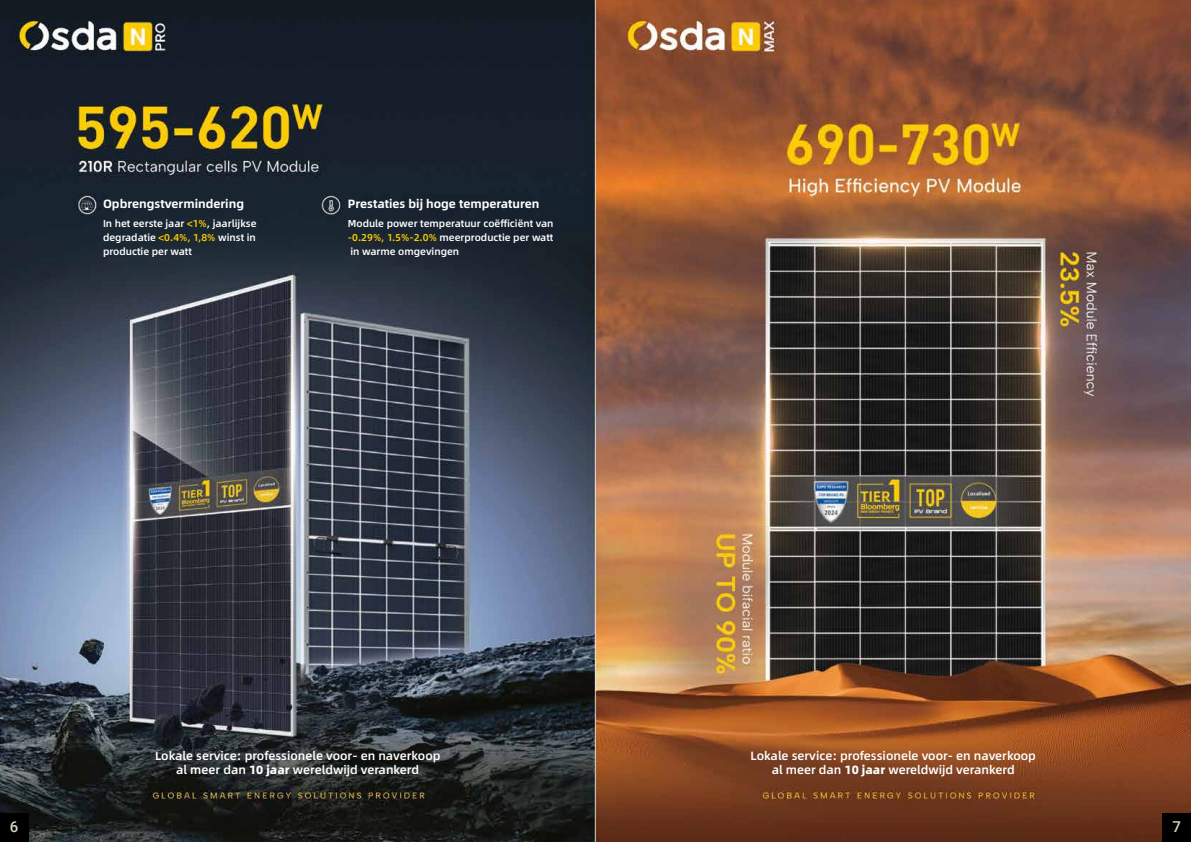
<style>
.page{position:relative;width:1191px;height:842px;background:#fff}
.page>*{position:absolute;margin:0;border:0;box-sizing:border-box;transform-origin:0 0}
.t1{font:500 15px "Roboto";color:#d9d4c0}
.t2{font:500 12px/14.4px "Alibaba Sans";color:#fff;text-align:center}
.t3{font:700 12px "Alibaba Sans";color:#fff}
.t4{font:500 10px/14px "Alibaba Sans";color:#fff;text-align:justify}
.s1{color:#fdd000}
.s2{font-weight:800}
</style>
<div class="page">
<img style="left:0;top:0;width:1191px;height:842px">
<div style="left:0;top:814px;width:28px;height:28px;background:#000"></div>
<div style="left:1162px;top:814px;width:29px;height:28px;background:#000"></div>
<p class="t3" style="left:103px;top:194px;width:143px">Opbrengstvermindering</p>
<p class="t4" style="left:103px;top:216px;width:155px">In het eerste jaar <span class="s1">&lt;1%</span>, jaarlijkse degradatie <span class="s1">&lt;0.4%, 1,8%</span> winst in productie per watt</p>
<p class="t3" style="left:348px;top:194px;width:193px">Prestaties bij hoge temperaturen</p>
<p class="t4" style="left:348px;top:216px;width:207px">Module power temperatuur coëfficiënt van <span class="s1">-0.29%, 1.5%-2.0%</span> meerproductie per watt in warme omgevingen</p>
<p class="t2" style="left:155px;top:748px;width:287px">Lokale service: professionele voor- en naverkoop al meer dan <span class="s2">10 jaar</span> wereldwijd verankerd</p>
<p class="t2" style="left:750px;top:748px;width:287px">Lokale service: professionele voor- en naverkoop al meer dan <span class="s2">10 jaar</span> wereldwijd verankerd</p>
<h1 class="t1" style="left:10px;top:816px;width:10px">6</h1>
<h1 class="t1" style="left:1172px;top:816px;width:10px">7</h1>
</div>
